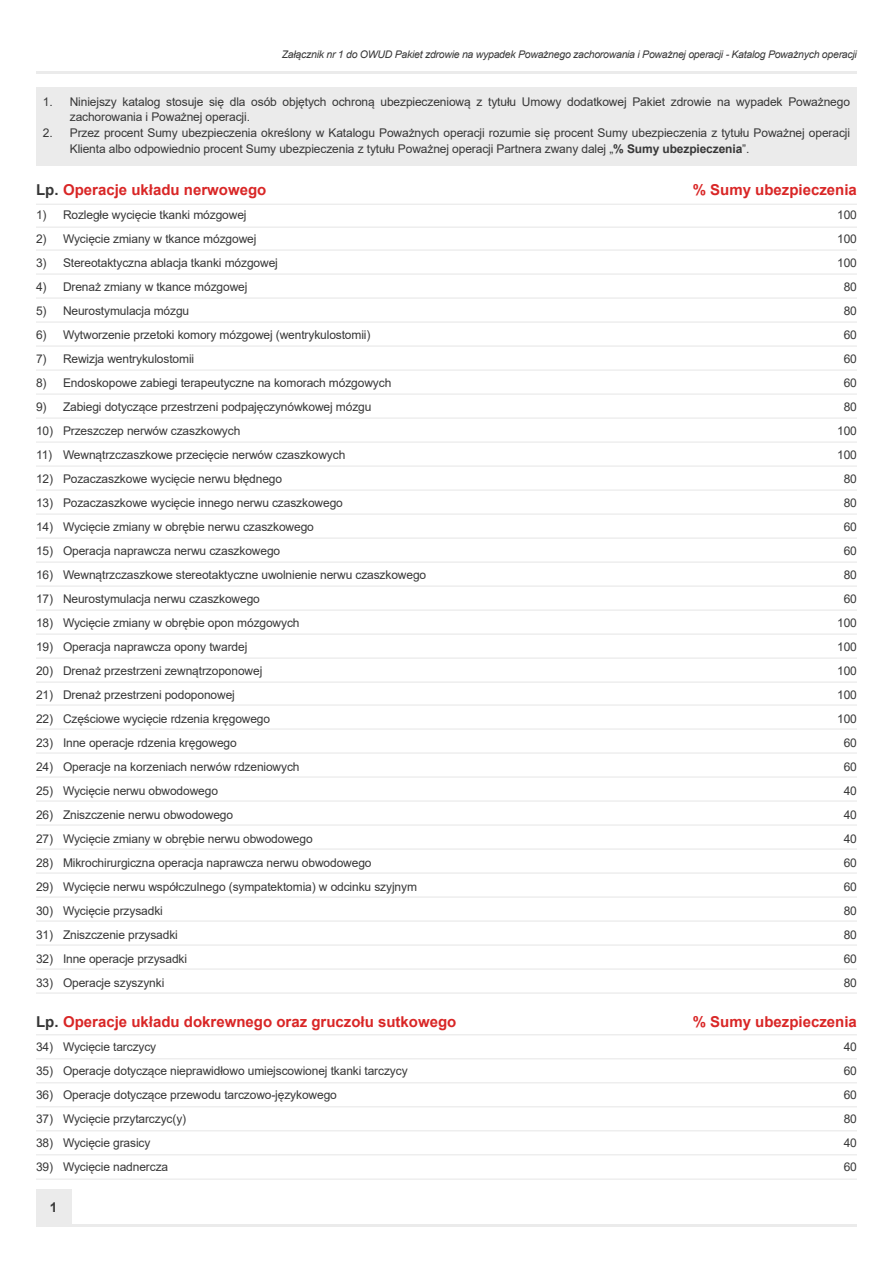
<style>
.page{position:relative;width:893px;height:1263px;background:#fff}
.page>*{position:absolute;margin:0;border:0;box-sizing:border-box;transform-origin:0 0}
.t1{font:700 15px "Arial";color:#d92626}
.t2{font:700 13.5px "Arial";color:#383838}
.t3{font:12px/15.8px "Arial";letter-spacing:-.01em;color:#373737}
.t4{font:italic 10.5px "Arial";letter-spacing:-.025em;color:#373737}
.s1{font-weight:700}
.s2{color:#373737}
</style>
<div class="page">
<div style="left:36px;top:87px;width:821px;height:79px;background:#ebebeb"></div>
<hr style="left:36px;top:71px;width:821px;height:3px;background:#ebebeb">
<hr style="left:36px;top:1224px;width:821px;height:3px;background:#ebebeb">
<div style="left:36px;top:1189px;width:35px;height:35px;background:#ebebeb"></div>
<hr style="left:36px;top:227px;width:821px;height:1px;background:#ebebeb">
<hr style="left:36px;top:249px;width:821px;height:2px;background:#ebebeb">
<hr style="left:36px;top:273px;width:821px;height:2px;background:#ebebeb">
<hr style="left:36px;top:297px;width:821px;height:2px;background:#ebebeb">
<hr style="left:36px;top:321px;width:821px;height:2px;background:#ebebeb">
<hr style="left:36px;top:345px;width:821px;height:2px;background:#ebebeb">
<hr style="left:36px;top:369px;width:821px;height:2px;background:#ebebeb">
<hr style="left:36px;top:393px;width:821px;height:2px;background:#ebebeb">
<hr style="left:36px;top:417px;width:821px;height:2px;background:#ebebeb">
<hr style="left:36px;top:441px;width:821px;height:2px;background:#ebebeb">
<hr style="left:36px;top:465px;width:821px;height:2px;background:#ebebeb">
<hr style="left:36px;top:489px;width:821px;height:2px;background:#ebebeb">
<hr style="left:36px;top:513px;width:821px;height:2px;background:#ebebeb">
<hr style="left:36px;top:537px;width:821px;height:2px;background:#ebebeb">
<hr style="left:36px;top:561px;width:821px;height:2px;background:#ebebeb">
<hr style="left:36px;top:585px;width:821px;height:2px;background:#ebebeb">
<hr style="left:36px;top:609px;width:821px;height:2px;background:#ebebeb">
<hr style="left:36px;top:633px;width:821px;height:2px;background:#ebebeb">
<hr style="left:36px;top:657px;width:821px;height:2px;background:#ebebeb">
<hr style="left:36px;top:681px;width:821px;height:2px;background:#ebebeb">
<hr style="left:36px;top:704px;width:821px;height:2px;background:#ebebeb">
<hr style="left:36px;top:728px;width:821px;height:2px;background:#ebebeb">
<hr style="left:36px;top:752px;width:821px;height:2px;background:#ebebeb">
<hr style="left:36px;top:776px;width:821px;height:2px;background:#ebebeb">
<hr style="left:36px;top:800px;width:821px;height:2px;background:#ebebeb">
<hr style="left:36px;top:824px;width:821px;height:2px;background:#ebebeb">
<hr style="left:36px;top:848px;width:821px;height:2px;background:#ebebeb">
<hr style="left:36px;top:872px;width:821px;height:2px;background:#ebebeb">
<hr style="left:36px;top:896px;width:821px;height:2px;background:#ebebeb">
<hr style="left:36px;top:920px;width:821px;height:2px;background:#ebebeb">
<hr style="left:36px;top:944px;width:821px;height:2px;background:#ebebeb">
<hr style="left:36px;top:968px;width:821px;height:2px;background:#ebebeb">
<hr style="left:36px;top:992px;width:821px;height:2px;background:#ebebeb">
<hr style="left:36px;top:1058px;width:821px;height:1px;background:#ebebeb">
<hr style="left:36px;top:1082px;width:821px;height:1px;background:#ebebeb">
<hr style="left:36px;top:1106px;width:821px;height:1px;background:#ebebeb">
<hr style="left:36px;top:1130px;width:821px;height:1px;background:#ebebeb">
<hr style="left:36px;top:1154px;width:821px;height:1px;background:#ebebeb">
<hr style="left:36px;top:204px;width:821px;height:1px;background:#ebebeb">
<hr style="left:36px;top:1034px;width:821px;height:1px;background:#ebebeb">
<hr style="left:36px;top:1178px;width:821px;height:2px;background:#ebebeb">
<p class="t4" style="left:282px;top:47px;width:577px">Załącznik nr 1 do OWUD Pakiet zdrowie na wypadek Poważnego zachorowania i Poważnej operacji - Katalog Poważnych operacji</p>
<p class="t3" style="left:70px;top:93px;width:782px;text-indent:-27px">1. Niniejszy katalog stosuje się dla osób objętych ochroną ubezpieczeniową z tytułu Umowy dodatkowej Pakiet zdrowie na wypadek Poważnego zachorowania i Poważnej operacji.</p>
<p class="t3" style="left:70px;top:125px;width:782px;text-indent:-27px">2. Przez procent Sumy ubezpieczenia określony w Katalogu Poważnych operacji rozumie się procent Sumy ubezpieczenia z tytułu Poważnej operacji<br>Klienta albo odpowiednio procent Sumy ubezpieczenia z tytułu Poważnej operacji Partnera zwany dalej „<span class="s1">% Sumy ubezpieczenia</span>”.</p>
<p class="t1" style="left:693px;top:179px;width:166px">% Sumy ubezpieczenia</p>
<p class="t1" style="left:36px;top:179px;width:232px"><span class="s2">Lp.</span> Operacje układu nerwowego</p>
<p class="t3" style="left:36px;top:207px;width:212px">1) Rozległe wycięcie tkanki mózgowej</p>
<p class="t3" style="left:837px;top:207px;width:21px">100</p>
<p class="t3" style="left:36px;top:231px;width:222px">2) Wycięcie zmiany w tkance mózgowej</p>
<p class="t3" style="left:837px;top:231px;width:21px">100</p>
<p class="t3" style="left:36px;top:255px;width:243px">3) Stereotaktyczna ablacja tkanki mózgowej</p>
<p class="t3" style="left:837px;top:255px;width:21px">100</p>
<p class="t3" style="left:36px;top:279px;width:213px">4) Drenaż zmiany w tkance mózgowej</p>
<p class="t3" style="left:844px;top:279px;width:15px">80</p>
<p class="t3" style="left:36px;top:303px;width:155px">5) Neurostymulacja mózgu</p>
<p class="t3" style="left:844px;top:303px;width:15px">80</p>
<p class="t3" style="left:36px;top:327px;width:336px">6) Wytworzenie przetoki komory mózgowej (wentrykulostomii)</p>
<p class="t3" style="left:844px;top:327px;width:15px">60</p>
<p class="t3" style="left:36px;top:351px;width:160px">7) Rewizja wentrykulostomii</p>
<p class="t3" style="left:844px;top:351px;width:15px">60</p>
<p class="t3" style="left:36px;top:375px;width:357px">8) Endoskopowe zabiegi terapeutyczne na komorach mózgowych</p>
<p class="t3" style="left:844px;top:375px;width:15px">60</p>
<p class="t3" style="left:36px;top:399px;width:337px">9) Zabiegi dotyczące przestrzeni podpajęczynówkowej mózgu</p>
<p class="t3" style="left:844px;top:399px;width:15px">80</p>
<p class="t3" style="left:36px;top:423px;width:206px">10) Przeszczep nerwów czaszkowych</p>
<p class="t3" style="left:837px;top:423px;width:21px">100</p>
<p class="t3" style="left:36px;top:447px;width:311px">11) Wewnątrzczaszkowe przecięcie nerwów czaszkowych</p>
<p class="t3" style="left:837px;top:447px;width:21px">100</p>
<p class="t3" style="left:36px;top:471px;width:248px">12) Pozaczaszkowe wycięcie nerwu błędnego</p>
<p class="t3" style="left:844px;top:471px;width:15px">80</p>
<p class="t3" style="left:36px;top:495px;width:308px">13) Pozaczaszkowe wycięcie innego nerwu czaszkowego</p>
<p class="t3" style="left:844px;top:495px;width:15px">80</p>
<p class="t3" style="left:36px;top:519px;width:279px">14) Wycięcie zmiany w obrębie nerwu czaszkowego</p>
<p class="t3" style="left:844px;top:519px;width:15px">60</p>
<p class="t3" style="left:36px;top:543px;width:246px">15) Operacja naprawcza nerwu czaszkowego</p>
<p class="t3" style="left:844px;top:543px;width:15px">60</p>
<p class="t3" style="left:36px;top:567px;width:392px">16) Wewnątrzczaszkowe stereotaktyczne uwolnienie nerwu czaszkowego</p>
<p class="t3" style="left:844px;top:567px;width:15px">80</p>
<p class="t3" style="left:36px;top:591px;width:225px">17) Neurostymulacja nerwu czaszkowego</p>
<p class="t3" style="left:844px;top:591px;width:15px">60</p>
<p class="t3" style="left:36px;top:615px;width:265px">18) Wycięcie zmiany w obrębie opon mózgowych</p>
<p class="t3" style="left:837px;top:615px;width:21px">100</p>
<p class="t3" style="left:36px;top:639px;width:213px">19) Operacja naprawcza opony twardej</p>
<p class="t3" style="left:837px;top:639px;width:21px">100</p>
<p class="t3" style="left:36px;top:663px;width:228px">20) Drenaż przestrzeni zewnątrzoponowej</p>
<p class="t3" style="left:837px;top:663px;width:21px">100</p>
<p class="t3" style="left:36px;top:687px;width:200px">21) Drenaż przestrzeni podoponowej</p>
<p class="t3" style="left:837px;top:687px;width:21px">100</p>
<p class="t3" style="left:36px;top:711px;width:236px">22) Częściowe wycięcie rdzenia kręgowego</p>
<p class="t3" style="left:837px;top:711px;width:21px">100</p>
<p class="t3" style="left:36px;top:735px;width:202px">23) Inne operacje rdzenia kręgowego</p>
<p class="t3" style="left:844px;top:735px;width:15px">60</p>
<p class="t3" style="left:36px;top:759px;width:265px">24) Operacje na korzeniach nerwów rdzeniowych</p>
<p class="t3" style="left:844px;top:759px;width:15px">60</p>
<p class="t3" style="left:36px;top:783px;width:184px">25) Wycięcie nerwu obwodowego</p>
<p class="t3" style="left:844px;top:783px;width:15px">40</p>
<p class="t3" style="left:36px;top:807px;width:199px">26) Zniszczenie nerwu obwodowego</p>
<p class="t3" style="left:844px;top:807px;width:15px">40</p>
<p class="t3" style="left:36px;top:831px;width:278px">27) Wycięcie zmiany w obrębie nerwu obwodowego</p>
<p class="t3" style="left:844px;top:831px;width:15px">40</p>
<p class="t3" style="left:36px;top:855px;width:337px">28) Mikrochirurgiczna operacja naprawcza nerwu obwodowego</p>
<p class="t3" style="left:844px;top:855px;width:15px">60</p>
<p class="t3" style="left:36px;top:879px;width:382px">29) Wycięcie nerwu współczulnego (sympatektomia) w odcinku szyjnym</p>
<p class="t3" style="left:844px;top:879px;width:15px">60</p>
<p class="t3" style="left:36px;top:903px;width:128px">30) Wycięcie przysadki</p>
<p class="t3" style="left:844px;top:903px;width:15px">80</p>
<p class="t3" style="left:36px;top:927px;width:143px">31) Zniszczenie przysadki</p>
<p class="t3" style="left:844px;top:927px;width:15px">80</p>
<p class="t3" style="left:36px;top:951px;width:153px">32) Inne operacje przysadki</p>
<p class="t3" style="left:844px;top:951px;width:15px">60</p>
<p class="t3" style="left:36px;top:975px;width:130px">33) Operacje szyszynki</p>
<p class="t3" style="left:844px;top:975px;width:15px">80</p>
<p class="t1" style="left:36px;top:1011px;width:422px"><span class="s2">Lp.</span> Operacje układu dokrewnego oraz gruczołu sutkowego</p>
<p class="t3" style="left:36px;top:1039px;width:122px">34) Wycięcie tarczycy</p>
<p class="t3" style="left:844px;top:1039px;width:15px">40</p>
<p class="t3" style="left:36px;top:1063px;width:373px">35) Operacje dotyczące nieprawidłowo umiejscowionej tkanki tarczycy</p>
<p class="t3" style="left:844px;top:1063px;width:15px">60</p>
<p class="t3" style="left:36px;top:1087px;width:302px">36) Operacje dotyczące przewodu tarczowo-językowego</p>
<p class="t3" style="left:844px;top:1087px;width:15px">60</p>
<p class="t3" style="left:36px;top:1111px;width:152px">37) Wycięcie przytarczyc(y)</p>
<p class="t3" style="left:844px;top:1111px;width:15px">80</p>
<p class="t3" style="left:36px;top:1135px;width:116px">38) Wycięcie grasicy</p>
<p class="t3" style="left:844px;top:1135px;width:15px">40</p>
<p class="t3" style="left:36px;top:1159px;width:134px">39) Wycięcie nadnercza</p>
<p class="t3" style="left:844px;top:1159px;width:15px">60</p>
<p class="t1" style="left:693px;top:1011px;width:166px">% Sumy ubezpieczenia</p>
<p class="t2" style="left:50px;top:1197px;width:9px">1</p>
</div>
